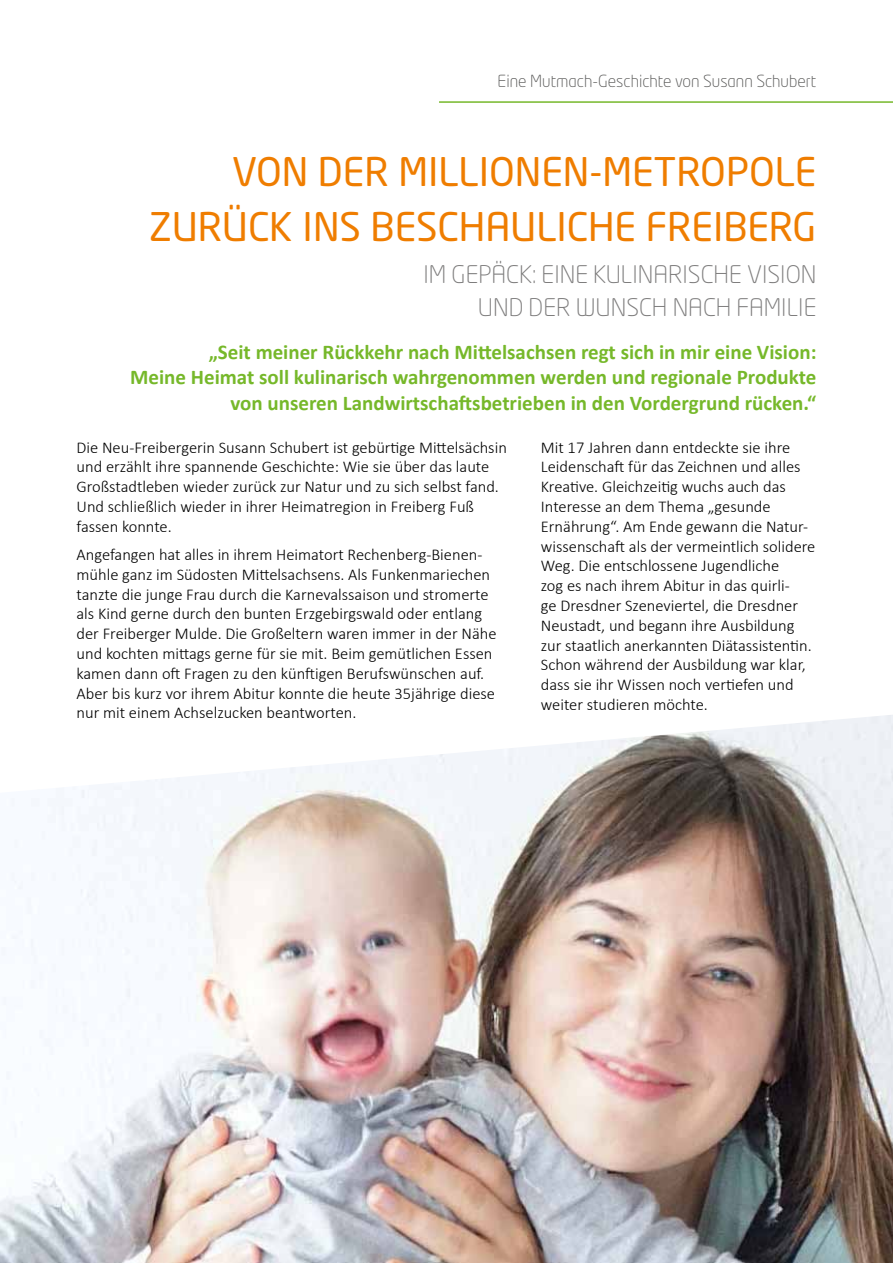
<style>
.page{position:relative;width:893px;height:1263px;background:#fff}
.page>*{position:absolute;margin:0;border:0;box-sizing:border-box;transform-origin:0 0}
.t1{font:39px/55.3px "Neo Tech Std";color:#ef7d00;text-align:right}
.t2{font:300 24px/33px "Neo Tech Std";color:#7c7b7b;text-align:right}
.t3{font:700 21px/25.2px "Calibri";color:#76b82a;text-align:right}
.t4{font:300 16.5px/19.8px "Calibri";color:#000}
.t5{font:300 16.5px "Neo Tech Std";color:#575756}
</style>
<div class="page">
<img style="left:0;top:715px;width:893px;height:548px">
<hr style="left:439px;top:101px;width:454px;height:2px;background:#76b82a">
<p class="t5" style="left:498px;top:71px;width:320px">Eine Mutmach-Geschichte von Susann Schubert</p>
<h1 class="t1" style="left:149px;top:144px;width:669px">VON DER MILLIONEN-METROPOLE<br>ZURÜCK INS BESCHAULICHE FREIBERG</h1>
<h2 class="t2" style="left:424px;top:257px;width:394px">IM GEPÄCK: EINE KULINARISCHE VISION<br>UND DER WUNSCH NACH FAMILIE</h2>
<p class="t3" style="left:130px;top:339px;width:688px">„Seit meiner Rückkehr nach Mittelsachsen regt sich in mir eine Vision:<br>Meine Heimat soll kulinarisch wahrgenommen werden und regionale Produkte von unseren Landwirtschaftsbetrieben in den Vordergrund rücken.“</p>
<p class="t4" style="left:541px;top:437px;width:276px">Mit 17 Jahren dann entdeckte sie ihre Leidenschaft für das Zeichnen und alles Kreative. Gleichzeitig wuchs auch das Interesse an dem Thema „gesunde Ernährung“. Am Ende gewann die Natur&shy;wissenschaft als der vermeintlich solidere Weg. Die entschlossene Jugendliche<br>zog es nach ihrem Abitur in das quirli-<br>ge Dresdner Szeneviertel, die Dresdner Neustadt, und begann ihre Ausbildung zur staatlich anerkannten Diätassistentin.<br>Schon während der Ausbildung war klar, dass sie ihr Wissen noch vertiefen und weiter studieren möchte.</p>
<p class="t4" style="left:77px;top:437px;width:432px">Die Neu-Freibergerin Susann Schubert ist gebürtige Mittelsächsin und erzählt ihre spannende Geschichte: Wie sie über das laute Großstadtleben wieder zurück zur Natur und zu sich selbst fand.<br>Und schließlich wieder in ihrer Heimatregion in Freiberg Fuß fassen konnte.</p>
<p class="t4" style="left:77px;top:544px;width:421px">Angefangen hat alles in ihrem Heimatort Rechenberg-Bienen&shy;mühle ganz im Südosten Mittelsachsens. Als Funkenmariechen tanzte die junge Frau durch die Karnevalssaison und stromerte als Kind gerne durch den bunten Erzgebirgswald oder entlang der Freiberger Mulde. Die Großeltern waren immer in der Nähe und kochten mittags gerne für sie mit. Beim gemütlichen Essen kamen dann oft Fragen zu den künftigen Berufswünschen auf.<br>Aber bis kurz vor ihrem Abitur konnte die heute 35jährige diese nur mit einem Achselzucken beantworten.</p>
</div>
